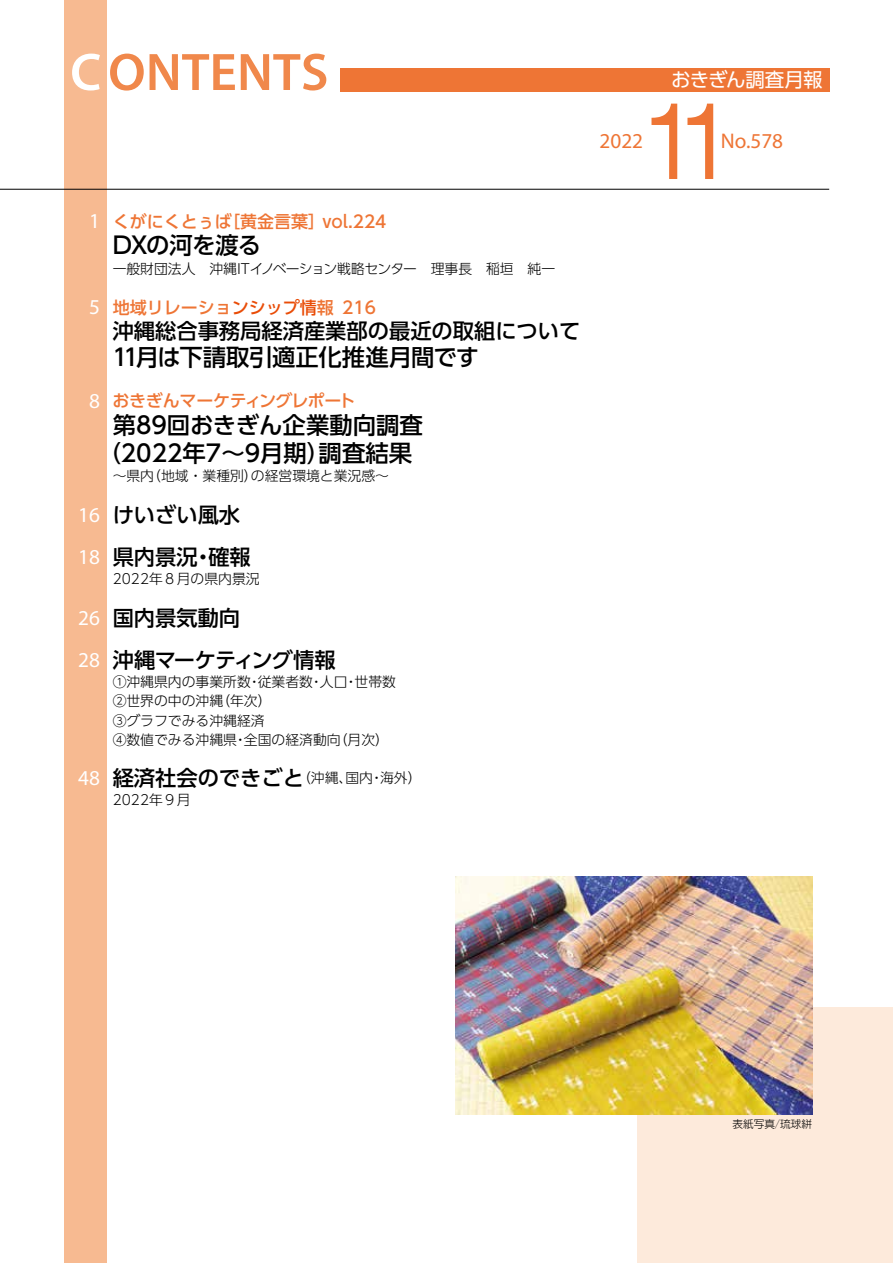
<style>
.page{position:relative;width:893px;height:1263px;background:#fff}
.page>*{position:absolute;margin:0;border:0;box-sizing:border-box;transform-origin:0 0}
.t1{font:106.35px "Helvetica Neue";color:#ee7535;scale:.9 1}
.t2{font:600 53.1px "Myriad Pro";color:#f0884b}
.t3{font:500 23.4px/27.6px "UD Shin Go Pro";color:#000}
.t4{font:500 23.4px "UD Shin Go Pro";letter-spacing:-.025em;color:#000}
.t5{font:500 23.4px "UD Shin Go Pro";letter-spacing:-.035em;color:#000}
.t6{font:500 21.3px/42.5px "UD Shin Go Pro";color:#000}
.t7{font:21.3px "Myriad Pro";color:#ee7535}
.t8{font:19.5px "UD Shin Go Pro";letter-spacing:-.035em;color:#fff}
.t9{font:500 16.95px "UD Shin Go Pro";color:#ee7535}
.t10{font:500 16.95px "UD Shin Go Pro";letter-spacing:-.03em;color:#ee7535}
.t11{font:300 13.8px/19.2px "UD Shin Go Pro";color:#000}
.t12{font:300 10.65px "UD Shin Go Pro";color:#000}
.s1{color:#fff}
.s2{font-family:"Myriad Pro";font-weight:400;font-size:21.3px;color:#fff}
.s3{color:#e94c07}
.s4{font-family:"Myriad Pro";font-weight:400;color:#fff}
.s5{font-weight:500;font-size:21.3px}
</style>
<div class="page">
<div style="left:638px;top:1008px;width:255px;height:255px;background:#fdeadb"></div>
<div style="left:64px;top:0;width:42px;height:1263px;background:#f7ba91"></div>
<div style="left:340px;top:68px;width:489px;height:24px;background:#ee7535"></div>
<hr style="left:0;top:189px;width:829px;height:1px;background:#000">
<img style="left:455px;top:876px;width:357px;height:238px">
<h2 class="t2" style="left:70px;top:38px;width:260px"><span class="s1">C</span>ONTENTS</h2>
<p class="t9" style="left:89px;top:207px;width:299px"><span class="s2">1</span> くがにくとぅば［黄金言葉］vol.224</p>
<h3 class="t5" style="left:113px;top:227px;width:150px">DXの河を渡る</h3>
<p class="t11" style="left:113px;top:258px;width:444px">一般財団法人　沖縄ITイノベーション戦略センター　理事長　稲垣　純一</p>
<p class="t9" style="left:89px;top:293px;width:288px"><span class="s2">5</span> 地域リレーショ<span class="s3">ンシップ情</span>報 216</p>
<h3 class="t6" style="left:113px;top:309px;width:469px">沖縄総合事務局経済産業部の最近の取組について</h3>
<h3 class="t4" style="left:112px;top:338px;width:368px">11月は下請取引適正化推進月間です</h3>
<p class="t10" style="left:89px;top:387px;width:268px"><span class="s2">8</span> おきぎんマーケティングレポート</p>
<h3 class="t3" style="left:98px;top:411px;width:327px;text-indent:15px">第89回おきぎん企業動向調査（2022年7〜9月期）調査結果</h3>
<p class="t11" style="left:113px;top:466px;width:278px">〜県内（地域・業種別）の経営環境と業況感〜</p>
<h3 class="t6" style="left:78px;top:493px;width:174px"><span class="s4">16</span> けいざい風水<br><span class="s4">18</span> 県内景況・確報</h3>
<p class="t11" style="left:113px;top:569px;width:149px">2022年８月の県内景況</p>
<h3 class="t6" style="left:78px;top:596px;width:259px"><span class="s4">26</span> 国内景気動向<br><span class="s4">28</span> 沖縄マーケティング情報</h3>
<p class="t11" style="left:113px;top:672px;width:285px">①沖縄県内の事業所数・従業者数・人口・世帯数<br>②世界の中の沖縄（年次）<br>③グラフでみる沖縄経済<br>④数値でみる沖縄県・全国の経済動向（月次）</p>
<p class="t11" style="left:113px;top:767px;width:310px;line-height:21.8px;text-indent:-35px"><span class="s2">48</span> <span class="s5">経済社会のできごと</span>（沖縄、国内・海外）<br>2022年９月</p>
<h3 class="t7" style="left:600px;top:128px;width:45px">2022</h3>
<h3 class="t8" style="left:671px;top:64px;width:153px">おきぎん調査月報</h3>
<h1 class="t1" style="left:643px;top:64px;width:101px">11</h1>
<h3 class="t7" style="left:721px;top:128px;width:64px">No.578</h3>
<p class="t12" style="left:732px;top:1115px;width:81px">表紙写真／琉球絣</p>
</div>
